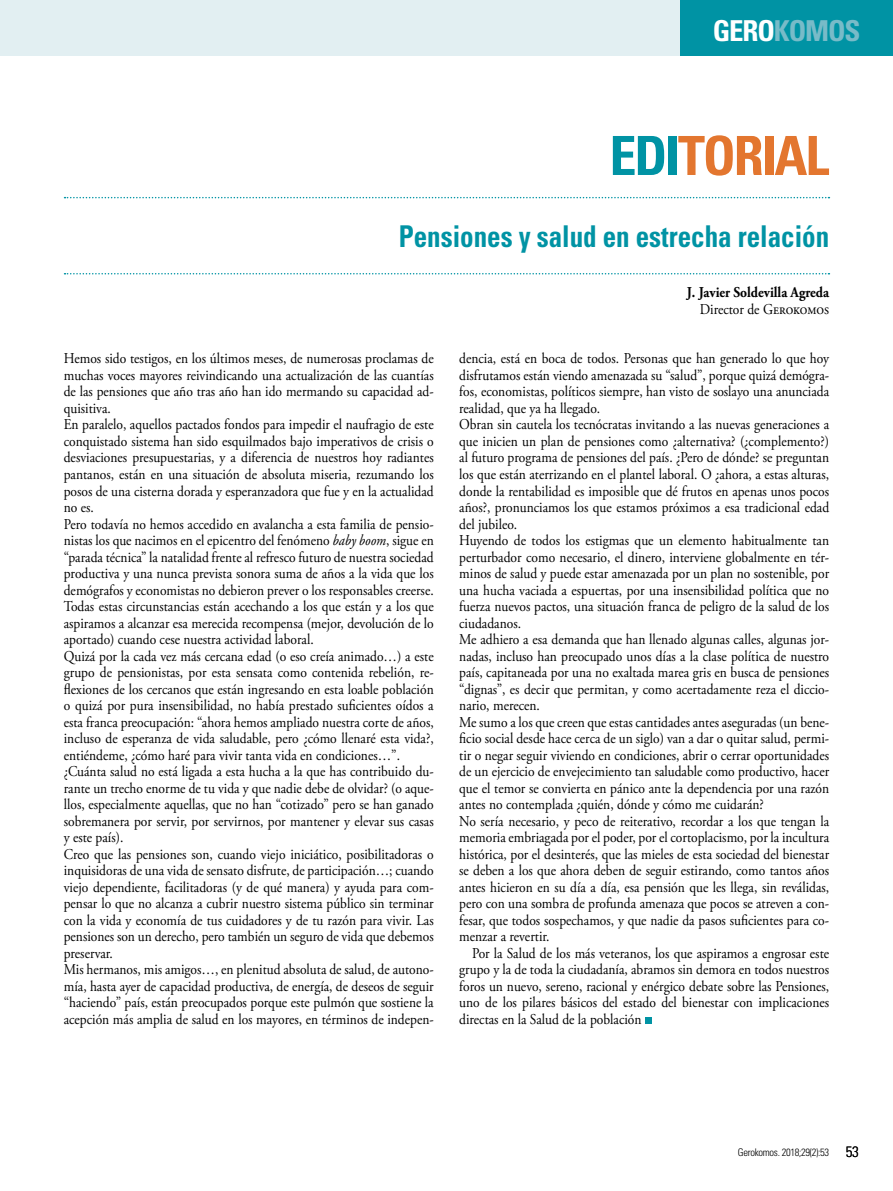
<style>
.page{position:relative;width:893px;height:1191px;background:#fff}
.page>*{position:absolute;margin:0;border:0;box-sizing:border-box;transform-origin:0 0}
.t1{font:700 condensed 54px "Univers LT Std";letter-spacing:-.04em;color:#e3762f}
.t2{font:700 condensed 30px "Univers LT Std";color:#0093a4;scale:.9 1}
.t3{font:700 condensed 28.8px "Univers LT Std";letter-spacing:-.04em;color:#78bbc8}
.t4{font:15px/16.5px "Adobe Garamond Pro";color:#000;scale:.9 1}
.t5{font:700 15px "Adobe Garamond Pro";color:#000;scale:.9 1}
.t6{font:300 condensed 10.5px "Univers LT Std";letter-spacing:-.03em;color:#000}
.s1{color:#fff}
.s2{color:#0093a4}
.s3{font-style:italic}
.s4{font-size:15px}
</style>
<div class="page">
<div style="left:0;top:0;width:705px;height:55px;background:#e2eff2"></div>
<div style="left:680px;top:0;width:213px;height:55px;background:#0093a4"></div>
<svg style="left:645px;top:1017px;width:6px;height:6px"></svg>
<svg style="left:65px;top:273px;width:764px;height:1px"></svg>
<svg style="left:65px;top:197px;width:764px;height:1px"></svg>
<h3 class="t3" style="left:713px;top:13px;width:149px"><span class="s1">GERO</span>KOMOS</h3>
<h1 class="t1" style="left:609px;top:123px;width:221px"><span class="s2">EDI</span>TORIAL</h1>
<h2 class="t2" style="left:399px;top:218px;width:480px">Pensiones y salud en estrecha relación</h2>
<p class="t5" style="left:687px;top:284px;width:160px">J. Javier Soldevilla Agreda</p>
<p class="t4" style="left:700px;top:301px;width:145px">Director de Gerokomos</p>
<p class="t4" style="left:64px;top:351px;width:413px">Hemos sido testigos, en los últimos meses, de numerosas proclamas de muchas voces mayores reivindicando una actualización de las cuantías de las pensiones que año tras año han ido mermando su capacidad ad&shy;quisitiva.<br>En paralelo, aquellos pactados fondos para impedir el naufragio de este conquistado sistema han sido esquilmados bajo imperativos de crisis o desviaciones presupuestarias, y a diferencia de nuestros hoy radiantes pantanos, están en una situación de absoluta miseria, rezumando los posos de una cisterna dorada y esperanzadora que fue y en la actualidad no es.<br>Pero todavía no hemos accedido en avalancha a esta familia de pensio&shy;nistas los que nacimos en el epicentro del fenómeno <span class="s3">baby boom</span>, sigue en “parada técnica” la natalidad frente al refresco futuro de nuestra sociedad productiva y una nunca prevista sonora suma de años a la vida que los demógrafos y economistas no debieron prever o los responsables creerse.<br>Todas estas circunstancias están acechando a los que están y a los que aspiramos a alcanzar esa merecida recompensa (mejor, devolución de lo aportado) cuando cese nuestra actividad laboral.<br>Quizá por la cada vez más cercana edad (o eso creía animado…) a este grupo de pensionistas, por esta sensata como contenida rebelión, re&shy;flexiones de los cercanos que están ingresando en esta loable población o quizá por pura insensibilidad, no había prestado suficientes oídos a esta franca preocupación: “ahora hemos ampliado nuestra corte de años, incluso de esperanza de vida saludable, pero ¿cómo llenaré esta vida?, entiéndeme, ¿cómo haré para vivir tanta vida en condiciones…”. ¿Cuánta salud no está ligada a esta hucha a la que has contribuido du&shy;rante un trecho enorme de tu vida y que nadie debe de olvidar? (o aque&shy;llos, especialmente aquellas, que no han “cotizado” pero se han ganado sobremanera por servir, por servirnos, por mantener y elevar sus casas y este país).<br>Creo que las pensiones son, cuando viejo iniciático, posibilitadoras o inquisidoras de una vida de sensato disfrute, de participación…; cuando viejo dependiente, facilitadoras (y de qué manera) y ayuda para com&shy;pensar lo que no alcanza a cubrir nuestro sistema público sin terminar con la vida y economía de tus cuidadores y de tu razón para vivir. Las pensiones son un derecho, pero también un seguro de vida que debemos preservar.<br>Mis hermanos, mis amigos…, en plenitud absoluta de salud, de autono&shy;mía, hasta ayer de capacidad productiva, de energía, de deseos de seguir “haciendo” país, están preocupados porque este pulmón que sostiene la acepción más amplia de salud en los mayores, en términos de indepen-</p>
<p class="t4" style="left:459px;top:351px;width:413px">dencia, está en boca de todos. Personas que han generado lo que hoy disfrutamos están viendo amenazada su “salud”, porque quizá demógra&shy;fos, economistas, políticos siempre, han visto de soslayo una anunciada realidad, que ya ha llegado.<br>Obran sin cautela los tecnócratas invitando a las nuevas generaciones a que inicien un plan de pensiones como ¿alternativa? (¿complemento?) al futuro programa de pensiones del país. ¿Pero de dónde? se preguntan los que están aterrizando en el plantel laboral. O ¿ahora, a estas alturas, donde la rentabilidad es imposible que dé frutos en apenas unos pocos años?, pronunciamos los que estamos próximos a esa tradicional edad del jubileo.<br>Huyendo de todos los estigmas que un elemento habitualmente tan perturbador como necesario, el dinero, interviene globalmente en tér&shy;minos de salud y puede estar amenazada por un plan no sostenible, por una hucha vaciada a espuertas, por una insensibilidad política que no fuerza nuevos pactos, una situación franca de peligro de la salud de los ciudadanos.<br>Me adhiero a esa demanda que han llenado algunas calles, algunas jor&shy;nadas, incluso han preocupado unos días a la clase política de nuestro país, capitaneada por una no exaltada marea gris en busca de pensiones “dignas”, es decir que permitan, y como acertadamente reza el diccio&shy;nario, merecen.<br>Me sumo a los que creen que estas cantidades antes aseguradas (un bene&shy;ficio social desde hace cerca de un siglo) van a dar o quitar salud, permi&shy;tir o negar seguir viviendo en condiciones, abrir o cerrar oportunidades de un ejercicio de envejecimiento tan saludable como productivo, hacer que el temor se convierta en pánico ante la dependencia por una razón antes no contemplada ¿quién, dónde y cómo me cuidarán?<br>No sería necesario, y peco de reiterativo, recordar a los que tengan la memoria embriagada por el poder, por el cortoplacismo, por la incultura histórica, por el desinterés, que las mieles de esta sociedad del bienestar se deben a los que ahora deben de seguir estirando, como tantos años antes hicieron en su día a día, esa pensión que les llega, sin reválidas, pero con una sombra de profunda amenaza que pocos se atreven a con&shy;fesar, que todos sospechamos, y que nadie da pasos suficientes para co&shy;menzar a revertir.</p>
<p class="t4" style="left:459px;top:945px;width:413px;text-align:justify;text-indent:13px">Por la Salud de los más veteranos, los que aspiramos a engrosar este grupo y la de toda la ciudadanía, abramos sin demora en todos nuestros foros un nuevo, sereno, racional y enérgico debate sobre las Pensiones, uno de los pilares básicos del estado del bienestar con implicaciones directas en la Salud de la población</p>
<p class="t6" style="left:738px;top:1145px;width:123px">Gerokomos. 2018;29(2):53 <span class="s4">53</span></p>
</div>
